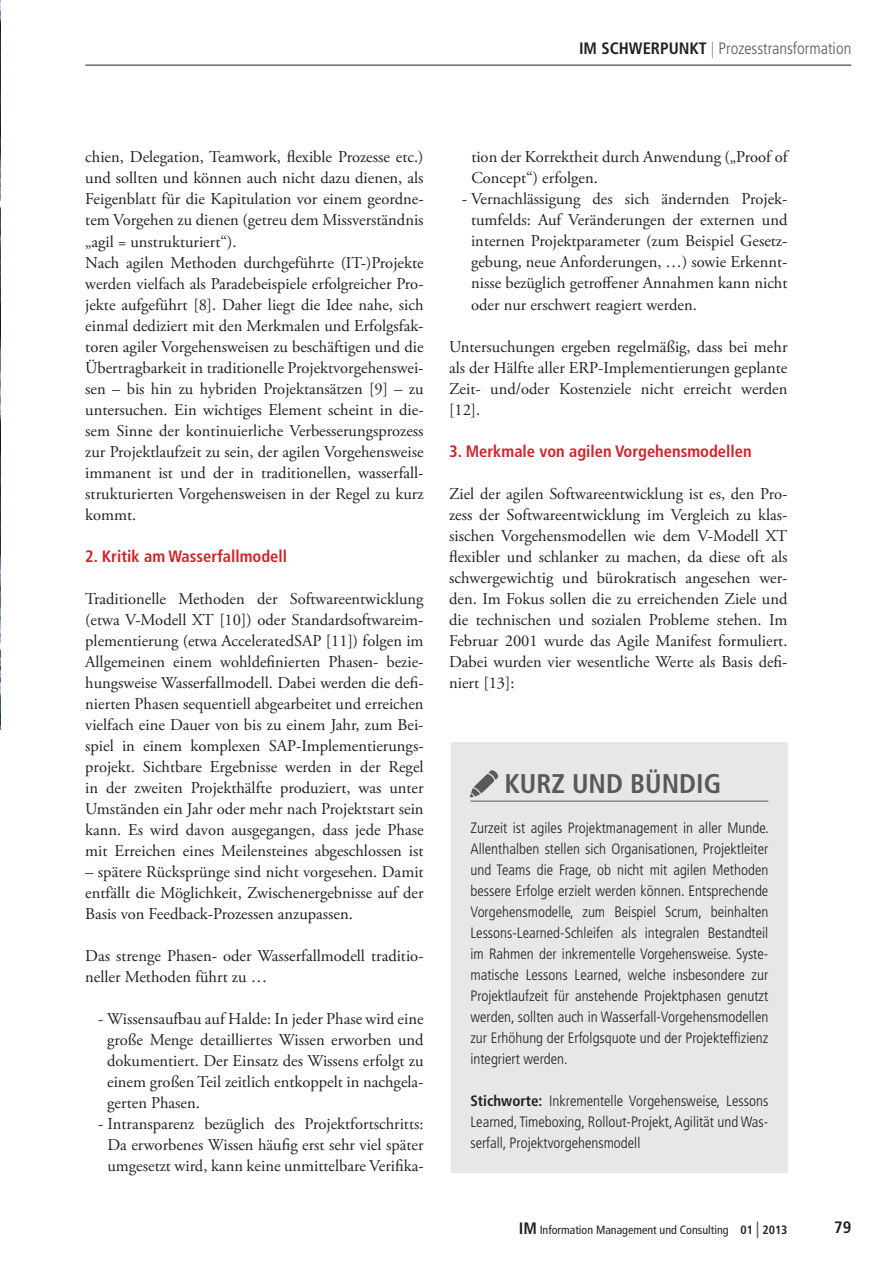
<style>
.page{position:relative;width:893px;height:1263px;background:#fff}
.page>*{position:absolute;margin:0;border:0;box-sizing:border-box;transform-origin:0 0}
.t1{font:700 condensed 27px "Frutiger";color:#58595b}
.t2{font:16.5px/21px "Adobe Garamond Pro";color:#231f20;text-align:justify}
.t3{font:700 condensed 16.5px "Frutiger";color:#d2232a}
.t4{font:300 condensed 16.5px "Frutiger";color:#58595b}
.t5{font:700 condensed 16.5px "Frutiger";color:#231f20}
.t6{font:300 condensed 15px/21px "Frutiger";color:#231f20;text-align:justify}
.t7{font:condensed 12px "Frutiger";color:#231f20}
.s1{font-weight:700;color:#231f20}
.s2{color:#808285}
.s3{font-weight:700}
.s4{font-weight:700;font-size:16.5px}
.s5{font-size:16.5px;color:#58595b}
</style>
<div class="page">
<hr style="left:85px;top:65px;width:766px;height:1px;background:#231f20">
<img style="left:0;top:1px;width:1px;height:729px">
<div style="left:451px;top:743px;width:336px;height:430px;background:#e6e7e8"></div>
<hr style="left:470px;top:801px;width:298px;height:1px;background:#58595b">
<img style="left:470px;top:770px;width:32px;height:32px">
<p class="t4" style="left:579px;top:41px;width:274px"><span class="s1">IM SCHWERPUNKT</span> <span class="s2">|</span> Prozesstransformation</p>
<p class="t2" style="left:85px;top:148px;width:340px;text-align:left">chien, Delegation, Teamwork, flexible Prozesse etc.) und sollten und können auch nicht dazu dienen, als Feigenblatt für die Kapitulation vor einem geordne&shy;tem Vorgehen zu dienen (getreu dem Missverständnis „agil = unstrukturiert“).<br>Nach agilen Methoden durchgeführte (IT-)Projekte werden vielfach als Paradebeispiele erfolgreicher Pro&shy;jekte aufgeführt [8]. Daher liegt die Idee nahe, sich einmal dediziert mit den Merkmalen und Erfolgsfak&shy;toren agiler Vorgehensweisen zu beschäftigen und die Übertragbarkeit in traditionelle Projektvorgehenswei&shy;sen – bis hin zu hybriden Projektansätzen [9] – zu untersuchen. Ein wichtiges Element scheint in die&shy;sem Sinne der kontinuierliche Verbesserungsprozess zur Projektlaufzeit zu sein, der agilen Vorgehensweise immanent ist und der in traditionellen, wasserfall&shy;strukturierten Vorgehensweisen in der Regel zu kurz kommt.</p>
<p class="t3" style="left:85px;top:549px;width:203px">2. Kritik am Wasserfallmodell</p>
<p class="t2" style="left:85px;top:589px;width:340px">Traditionelle Methoden der Softwareentwicklung (etwa V-Modell XT [10]) oder Standardsoftwareim&shy;plementierung (etwa AcceleratedSAP [11]) folgen im Allgemeinen einem wohldefinierten Phasen- bezie&shy;hungsweise Wasserfallmodell. Dabei werden die defi&shy;nierten Phasen sequentiell abgearbeitet und erreichen vielfach eine Dauer von bis zu einem Jahr, zum Bei&shy;spiel in einem komplexen SAP-Implementierungs&shy;projekt. Sichtbare Ergebnisse werden in der Regel in der zweiten Projekthälfte produziert, was unter Umständen ein Jahr oder mehr nach Projektstart sein kann. Es wird davon ausgegangen, dass jede Phase mit Erreichen eines Meilensteines abgeschlossen ist</p>
<p class="t2" style="left:85px;top:863px;width:340px">– spätere Rücksprünge sind nicht vorgesehen. Damit entfällt die Möglichkeit, Zwischenergebnisse auf der Basis von Feedback-Prozessen anzupassen.</p>
<p class="t2" style="left:85px;top:947px;width:340px">Das strenge Phasen- oder Wasserfallmodell traditio&shy;neller Methoden führt zu …</p>
<p class="t2" style="left:107px;top:1010px;width:318px;text-indent:-9px">- Wissensaufbau auf Halde: In jeder Phase wird eine große Menge detailliertes Wissen erworben und dokumentiert. Der Einsatz des Wissens erfolgt zu einem großen Teil zeitlich entkoppelt in nachgela&shy;gerten Phasen.</p>
<p class="t2" style="left:98px;top:1115px;width:327px;text-align:center">- Intransparenz bezüglich des Projektfortschritts:<br>Da erworbenes Wissen häufig erst sehr viel später umgesetzt wird, kann keine unmittelbare Verifika-</p>
<p class="t2" style="left:471px;top:148px;width:318px">tion der Korrektheit durch Anwendung („Proof of<br>Concept“) erfolgen.</p>
<p class="t2" style="left:471px;top:190px;width:318px;text-indent:-9px">- Vernachlässigung des sich ändernden Projek&shy;tumfelds: Auf Veränderungen der externen und internen Projektparameter (zum Beispiel Gesetz&shy;gebung, neue Anforderungen, …) sowie Erkennt&shy;nisse bezüglich getroffener Annahmen kann nicht oder nur erschwert reagiert werden.</p>
<p class="t2" style="left:449px;top:337px;width:340px">Untersuchungen ergeben regelmäßig, dass bei mehr als der Hälfte aller ERP-Implementierungen geplante Zeit- und/oder Kostenziele nicht erreicht werden [12].</p>
<p class="t3" style="left:449px;top:444px;width:304px">3. Merkmale von agilen Vorgehensmodellen</p>
<p class="t2" style="left:449px;top:484px;width:340px">Ziel der agilen Softwareentwicklung ist es, den Pro&shy;zess der Softwareentwicklung im Vergleich zu klas&shy;sischen Vorgehensmodellen wie dem V-Modell XT flexibler und schlanker zu machen, da diese oft als schwergewichtig und bürokratisch angesehen wer&shy;den. Im Fokus sollen die zu erreichenden Ziele und die technischen und sozialen Probleme stehen. Im Februar 2001 wurde das Agile Manifest formuliert.<br>Dabei wurden vier wesentliche Werte als Basis defi&shy;niert [13]:</p>
<h1 class="t1" style="left:504px;top:772px;width:218px">KURZ UND BÜNDIG</h1>
<p class="t6" style="left:470px;top:819px;width:300px">Zurzeit ist agiles Projektmanagement in aller Munde.<br>Allenthalben stellen sich Organisationen, Projektleiter und Teams die Frage, ob nicht mit agilen Methoden bessere Erfolge erzielt werden können. Entsprechende Vorgehensmodelle, zum Beispiel Scrum, beinhalten Lessons-Learned-Schleifen als integralen Bestandteil im Rahmen der inkrementelle Vorgehensweise. Syste&shy;matische Lessons Learned, welche insbesondere zur Projektlaufzeit für anstehende Projektphasen genutzt werden, sollten auch in Wasserfall-Vorgehensmodellen zur Erhöhung der Erfolgsquote und der Projekteffizienz integriert werden.</p>
<p class="t6" style="left:470px;top:1092px;width:299px"><span class="s3">Stichworte:</span> Inkrementelle Vorgehensweise, Lessons Learned, Timeboxing, Rollout-Projekt, Agilität und Was&shy;serfall, Projektvorgehensmodell</p>
<p class="t7" style="left:519px;top:1225px;width:270px"><span class="s4">IM</span> Information Management und Consulting <span class="s3">01</span> <span class="s5">|</span> <span class="s3">2013</span></p>
<p class="t5" style="left:834px;top:1220px;width:19px">79</p>
</div>
